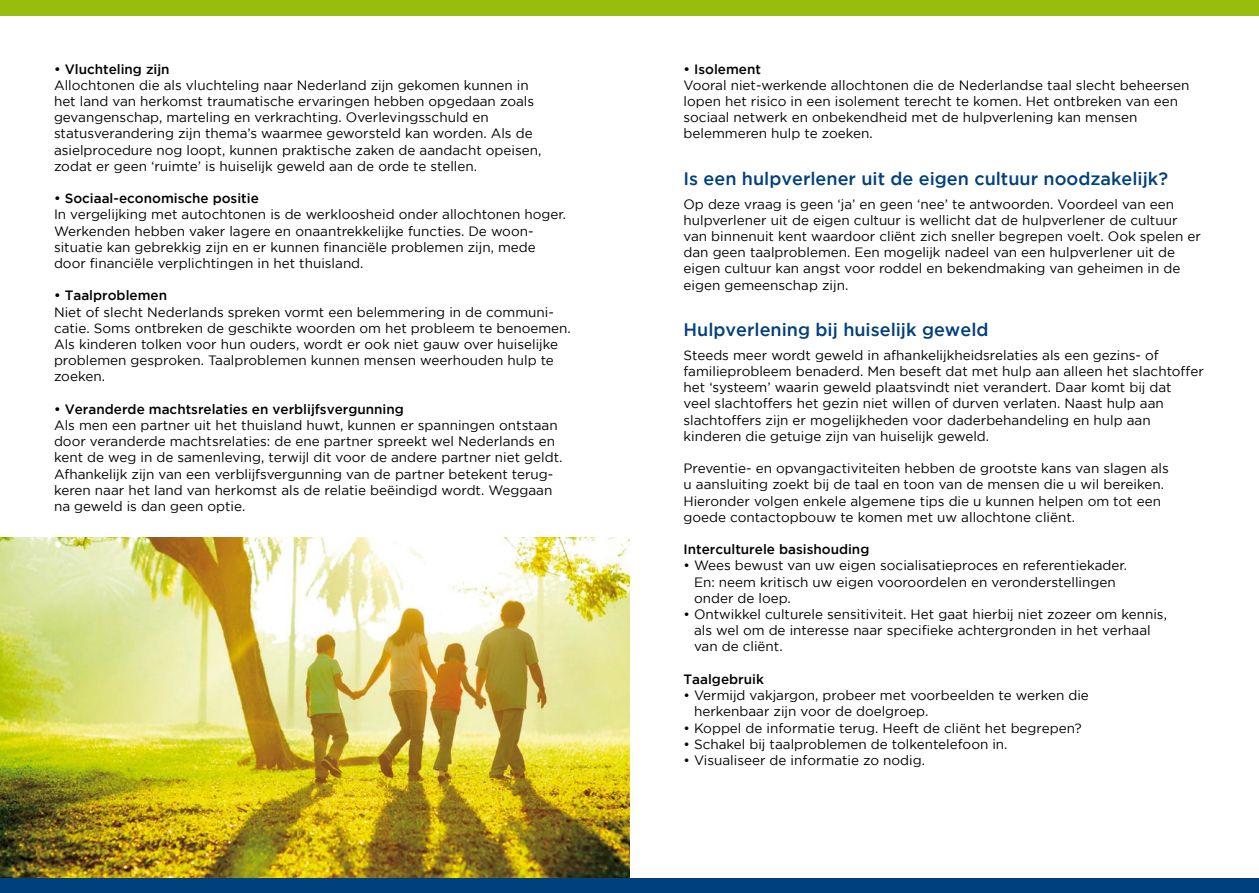
<style>
.page{position:relative;width:1259px;height:893px;background:#fff}
.page>*{position:absolute;margin:0;border:0;box-sizing:border-box;transform-origin:0 0}
.t1{font:500 18px "Gotham";color:#00407c}
.t2{font:13.5px/16.2px "Gotham";color:#000}
.t3{font:500 13.5px "Gotham";color:#000}
</style>
<div class="page">
<img style="left:0;top:538px;width:629px;height:341px">
<div style="left:0;top:0;width:1259px;height:16px;background:#97be0d"></div>
<div style="left:0;top:879px;width:1259px;height:14px;background:#00407c"></div>
<p class="t3" style="left:54px;top:61px;width:117px">• Vluchteling zijn</p>
<p class="t2" style="left:54px;top:77px;width:489px">Allochtonen die als vluchteling naar Nederland zijn gekomen kunnen in het land van herkomst traumatische ervaringen hebben opgedaan zoals gevangenschap, marteling en verkrachting. Overlevingsschuld en statusverandering zijn thema’s waarmee geworsteld kan worden. Als de asielprocedure nog loopt, kunnen praktische zaken de aandacht opeisen, zodat er geen ‘ruimte’ is huiselijk geweld aan de orde te stellen.</p>
<p class="t3" style="left:54px;top:191px;width:206px">• Sociaal-economische positie</p>
<p class="t2" style="left:54px;top:206px;width:513px">In vergelijking met autochtonen is de werkloosheid onder allochtonen hoger.<br>Werkenden hebben vaker lagere en onaantrekkelijke functies. De woon&shy;situatie kan gebrekkig zijn en er kunnen financiële problemen zijn, mede door financiële verplichtingen in het thuisland.</p>
<p class="t3" style="left:54px;top:288px;width:115px">• Taalproblemen</p>
<p class="t2" style="left:54px;top:304px;width:518px">Niet of slecht Nederlands spreken vormt een belemmering in de communi&shy;catie. Soms ontbreken de geschikte woorden om het probleem te benoemen.<br>Als kinderen tolken voor hun ouders, wordt er ook niet gauw over huiselijke problemen gesproken. Taalproblemen kunnen mensen weerhouden hulp te zoeken.</p>
<p class="t3" style="left:54px;top:401px;width:351px">• Veranderde machtsrelaties en verblijfsvergunning</p>
<p class="t2" style="left:54px;top:417px;width:510px">Als men een partner uit het thuisland huwt, kunnen er spanningen ontstaan door veranderde machtsrelaties: de ene partner spreekt wel Nederlands en kent de weg in de samenleving, terwijl dit voor de andere partner niet geldt.<br>Afhankelijk zijn van een verblijfsvergunning van de partner betekent terug&shy;keren naar het land van herkomst als de relatie beëindigd wordt. Weggaan na geweld is dan geen optie.</p>
<p class="t3" style="left:683px;top:61px;width:79px">• Isolement</p>
<p class="t2" style="left:683px;top:77px;width:507px">Vooral niet-werkende allochtonen die de Nederlandse taal slecht beheersen lopen het risico in een isolement terecht te komen. Het ontbreken van een sociaal netwerk en onbekendheid met de hulpverlening kan mensen belemmeren hulp te zoeken.</p>
<h1 class="t1" style="left:683px;top:168px;width:486px">Is een hulpverlener uit de eigen cultuur noodzakelijk?</h1>
<p class="t2" style="left:683px;top:196px;width:519px">Op deze vraag is geen ‘ja’ en geen ‘nee’ te antwoorden. Voordeel van een hulpverlener uit de eigen cultuur is wellicht dat de hulpverlener de cultuur van binnenuit kent waardoor cliënt zich sneller begrepen voelt. Ook spelen er dan geen taalproblemen. Een mogelijk nadeel van een hulpverlener uit de eigen cultuur kan angst voor roddel en bekendmaking van geheimen in de eigen gemeenschap zijn.</p>
<h1 class="t1" style="left:683px;top:320px;width:306px">Hulpverlening bij huiselijk geweld</h1>
<p class="t2" style="left:683px;top:347px;width:522px">Steeds meer wordt geweld in afhankelijkheidsrelaties als een gezins- of familieprobleem benaderd. Men beseft dat met hulp aan alleen het slachtoffer het ‘systeem’ waarin geweld plaatsvindt niet verandert. Daar komt bij dat<br>veel slachtoffers het gezin niet willen of durven verlaten. Naast hulp aan slachtoffers zijn er mogelijkheden voor daderbehandeling en hulp aan kinderen die getuige zijn van huiselijk geweld.</p>
<p class="t2" style="left:683px;top:460px;width:487px">Preventie- en opvangactiviteiten hebben de grootste kans van slagen als u aansluiting zoekt bij de taal en toon van de mensen die u wil bereiken.<br>Hieronder volgen enkele algemene tips die u kunnen helpen om tot een goede contactopbouw te komen met uw allochtone cliënt.</p>
<p class="t3" style="left:683px;top:542px;width:187px">Interculturele basishouding</p>
<p class="t2" style="left:694px;top:557px;width:434px;text-indent:-11px">• Wees bewust van uw eigen socialisatieproces en referentiekader.<br>En: neem kritisch uw eigen vooroordelen en veronderstellingen onder de loep.</p>
<p class="t2" style="left:694px;top:606px;width:474px;text-indent:-11px">• Ontwikkel culturele sensitiviteit. Het gaat hierbij niet zozeer om kennis, als wel om de interesse naar specifieke achtergronden in het verhaal van de cliënt.</p>
<p class="t3" style="left:683px;top:671px;width:82px">Taalgebruik</p>
<p class="t2" style="left:694px;top:687px;width:396px;text-indent:-11px">• Vermijd vakjargon, probeer met voorbeelden te werken die herkenbaar zijn voor de doelgroep.</p>
<p class="t2" style="left:683px;top:719px;width:400px">• Koppel de informatie terug. Heeft de cliënt het begrepen?</p>
<p class="t2" style="left:683px;top:736px;width:325px">• Schakel bij taalproblemen de tolkentelefoon in.</p>
<p class="t2" style="left:683px;top:752px;width:243px">• Visualiseer de informatie zo nodig.</p>
</div>
